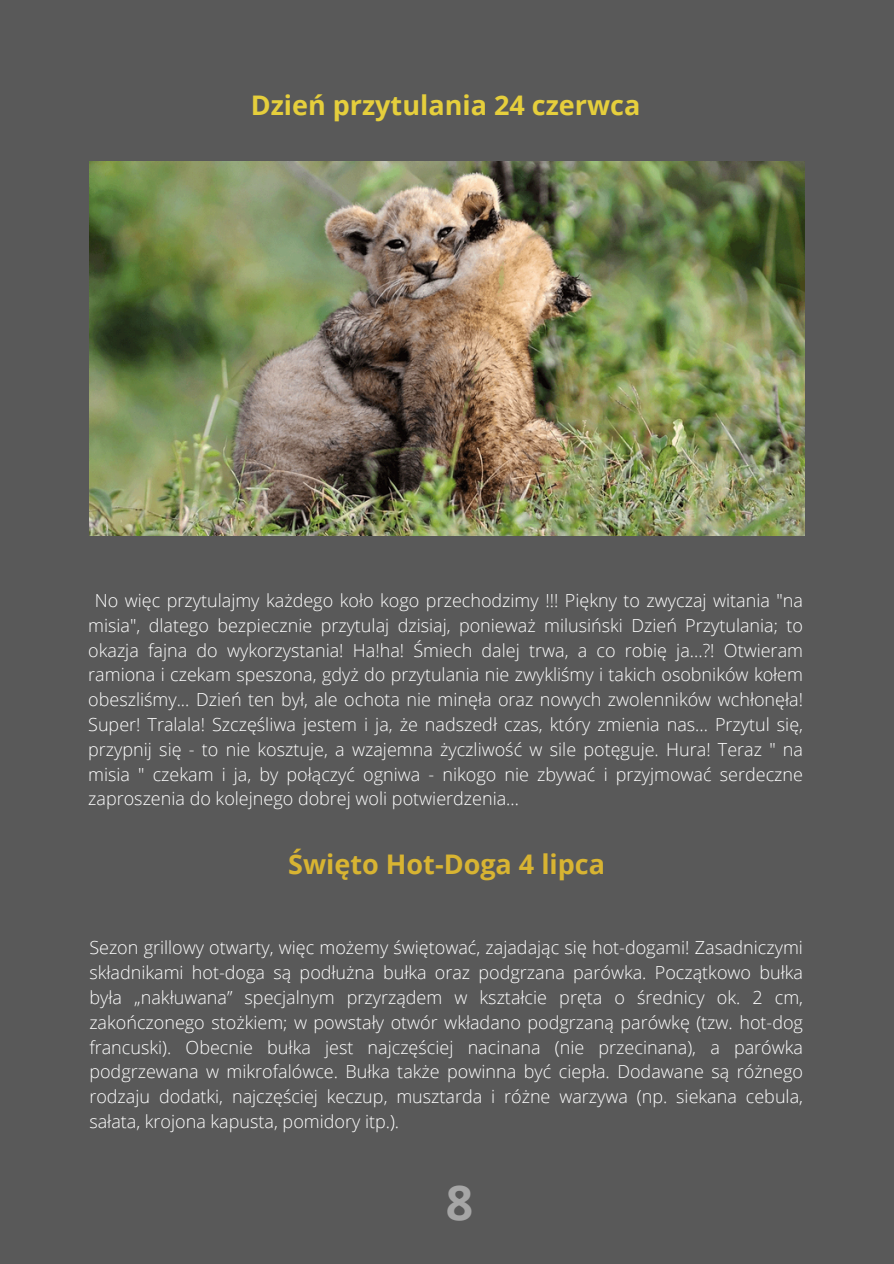
<style>
.page{position:relative;width:894px;height:1264px;background:#fff}
.page>*{position:absolute;margin:0;border:0;box-sizing:border-box;transform-origin:0 0}
.t1{font:700 48px "Open Sans";color:#a6a6a6}
.t2{font:700 27px "Open Sans";color:#e6cf3c}
.t3{font:700 27px "Open Sans";color:#d8b432}
.t4{font:300 18px/24.8px "Open Sans";color:#fff;text-align:justify}
</style>
<div class="page">
<div style="left:0;top:0;width:893px;height:1263px;background:#595959"></div>
<img style="left:89px;top:162px;width:715px;height:373px">
<p class="t2" style="left:250px;top:86px;width:391px">Dzień przytulania 24 czerwca</p>
<h1 class="t4" style="left:88px;top:588px;width:716px;text-indent:7px">No więc przytulajmy każdego koło kogo przechodzimy !!! Piękny to zwyczaj witania "na misia", dlatego bezpiecznie przytulaj dzisiaj, ponieważ milusiński Dzień Przytulania; to okazja fajna do wykorzystania! Ha!ha! Śmiech dalej trwa, a co robię ja...?! Otwieram ramiona i czekam speszona, gdyż do przytulania nie zwykliśmy i takich osobników kołem obeszliśmy... Dzień ten był, ale ochota nie minęła oraz nowych zwolenników wchłonęła!<br>Super! Tralala! Szczęśliwa jestem i ja, że nadszedł czas, który zmienia nas... Przytul się, przypnij się - to nie kosztuje, a wzajemna życzliwość w sile potęguje. Hura! Teraz " na misia " czekam i ja, by połączyć ogniwa - nikogo nie zbywać i przyjmować serdeczne zaproszenia do kolejnego dobrej woli potwierdzenia…</h1>
<p class="t3" style="left:288px;top:845px;width:318px">Święto Hot-Doga 4 lipca</p>
<p class="t4" style="left:89px;top:935px;width:715px">Sezon grillowy otwarty, więc możemy świętować, zajadając się hot-dogami! Zasadniczymi składnikami hot-doga są podłużna bułka oraz podgrzana parówka. Początkowo bułka była „nakłuwana” specjalnym przyrządem w kształcie pręta o średnicy ok. 2 cm, zakończonego stożkiem; w powstały otwór wkładano podgrzaną parówkę (tzw. hot-dog francuski). Obecnie bułka jest najczęściej nacinana (nie przecinana), a parówka podgrzewana w mikrofalówce. Bułka także powinna być ciepła. Dodawane są różnego rodzaju dodatki, najczęściej keczup, musztarda i różne warzywa (np. siekana cebula, sałata, krojona kapusta, pomidory itp.).</p>
<p class="t1" style="left:445px;top:1168px;width:29px">8</p>
</div>
